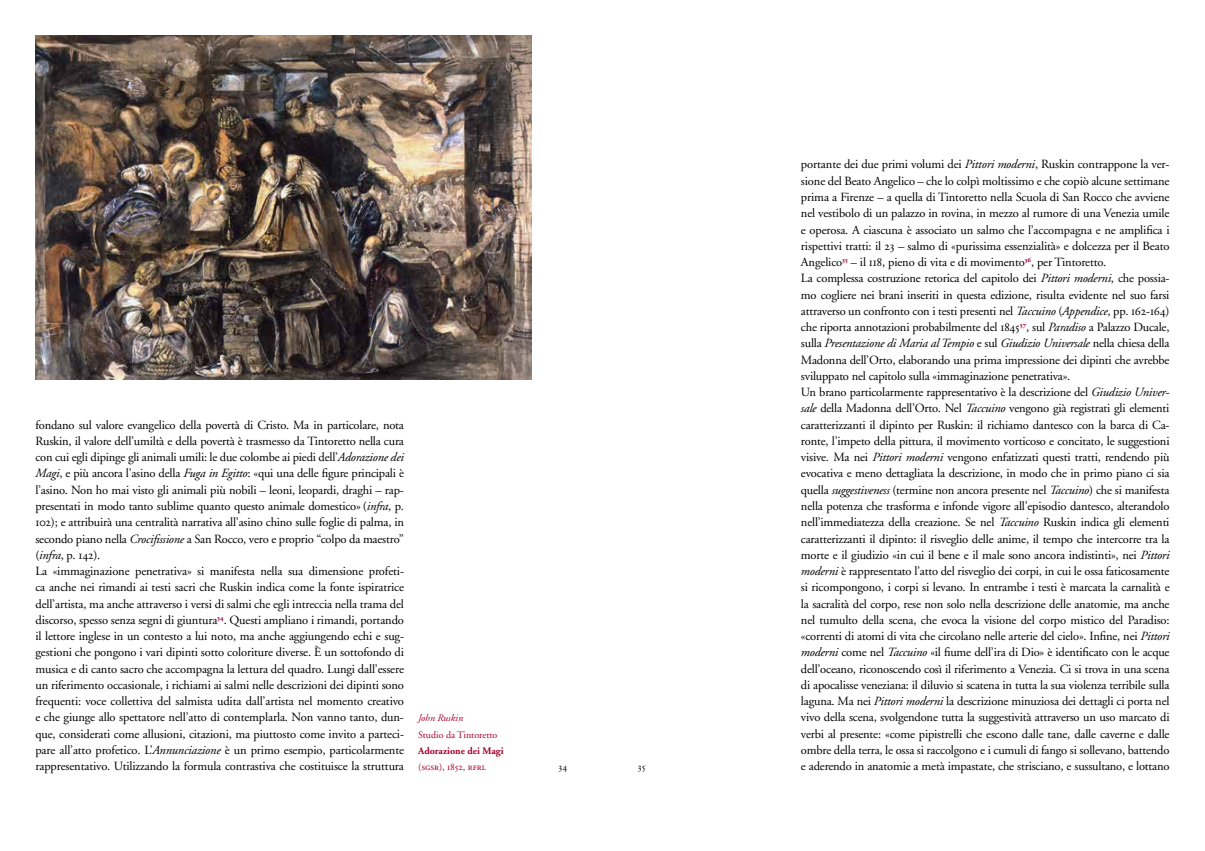
<style>
.page{position:relative;width:1205px;height:851px;background:#fff}
.page>*{position:absolute;margin:0;border:0;box-sizing:border-box;transform-origin:0 0}
.t1{font:12.5px/16.2px "Adobe Garamond";letter-spacing:-.015em;color:#000}
.t2{font:10px "Adobe Garamond";color:#a7032f}
.t3{font:700 10px "Adobe Garamond";color:#a7032f}
.t4{font:10px "Adobe Garamond Exp";color:#a7032f}
.t5{font:italic 10px "Adobe Garamond";color:#a7032f}
.s1{font-style:italic}
.s2{font-family:"Adobe Garamond Regular SC"}
.s3{font-family:"Adobe Garamond"}
</style>
<div class="page">
<img style="left:35px;top:35px;width:496px;height:345px">
<p class="t1" style="left:35px;top:417px;width:370px">fondano sul valore evangelico della povertà di Cristo. Ma in particolare, nota Ruskin, il valore dell’umiltà e della povertà è trasmesso da Tintoretto nella cura con cui egli dipinge gli animali umili: le due colombe ai piedi dell’<span class="s1">Adorazione dei Magi</span>, e più ancora l’asino della <span class="s1">Fuga in Egitto</span>: «qui una delle figure principali è l’asino. Non ho mai visto gli animali più nobili – leoni, leopardi, draghi – rap&shy;presentati in modo tanto sublime quanto questo animale domestico» (<span class="s1">infra</span>, p.<br><span class="s2">102</span>); e attribuirà una centralità narrativa all’asino chino sulle foglie di palma, in secondo piano nella <span class="s1">Crocifissione</span> a San Rocco, vero e proprio “colpo da maestro” (<span class="s1">infra</span>, p. <span class="s2">142</span>).<br>La «immaginazione penetrativa» si manifesta nella sua dimensione profeti&shy;ca anche nei rimandi ai testi sacri che Ruskin indica come la fonte ispiratrice dell’artista, ma anche attraverso i versi di salmi che egli intreccia nella trama del discorso, spesso senza segni di giuntura<sup>34</sup>. Questi ampliano i rimandi, portando il lettore inglese in un contesto a lui noto, ma anche aggiungendo echi e sug&shy;gestioni che pongono i vari dipinti sotto coloriture diverse. È un sottofondo di musica e di canto sacro che accompagna la lettura del quadro. Lungi dall’essere un riferimento occasionale, i richiami ai salmi nelle descrizioni dei dipinti sono frequenti: voce collettiva del salmista udita dall’artista nel momento creativo e che giunge allo spettatore nell’atto di contemplarla. Non vanno tanto, dun&shy;que, considerati come allusioni, citazioni, ma piuttosto come invito a parteci&shy;pare all’atto profetico. L’<span class="s1">Annunciazione</span> è un primo esempio, particolarmente rappresentativo. Utilizzando la formula contrastiva che costituisce la struttura</p>
<p class="t5" style="left:418px;top:712px;width:46px">John Ruskin</p>
<p class="t2" style="left:418px;top:729px;width:81px">Studio da Tintoretto</p>
<p class="t3" style="left:418px;top:745px;width:87px">Adorazione dei Magi</p>
<p class="t4" style="left:418px;top:762px;width:69px"><span class="s3">(</span><span class="s2">sgsr</span><span class="s3">),</span> 1852, rfrl</p>
<p class="t1" style="left:801px;top:157px;width:370px">portante dei due primi volumi dei <span class="s1">Pittori moderni</span>, Ruskin contrappone la ver&shy;sione del Beato Angelico – che lo colpì moltissimo e che copiò alcune settimane prima a Firenze – a quella di Tintoretto nella Scuola di San Rocco che avviene nel vestibolo di un palazzo in rovina, in mezzo al rumore di una Venezia umile e operosa. A ciascuna è associato un salmo che l’accompagna e ne amplifica i rispettivi tratti: il <span class="s2">23</span> – salmo di «purissima essenzialità» e dolcezza per il Beato Angelico<sup>35</sup> – il <span class="s2">118</span>, pieno di vita e di movimento<sup>36</sup>, per Tintoretto.<br>La complessa costruzione retorica del capitolo dei <span class="s1">Pittori moderni</span>, che possia&shy;mo cogliere nei brani inseriti in questa edizione, risulta evidente nel suo farsi attraverso un confronto con i testi presenti nel <span class="s1">Taccuino</span> (<span class="s1">Appendice</span>, pp. <span class="s2">162-164</span>) che riporta annotazioni probabilmente del <span class="s2">1845</span><sup>37</sup>, sul <span class="s1">Paradiso</span> a Palazzo Ducale, sulla <span class="s1">Presentazione di Maria al Tempio</span> e sul <span class="s1">Giudizio Universale</span> nella chiesa della Madonna dell’Orto, elaborando una prima impressione dei dipinti che avrebbe sviluppato nel capitolo sulla «immaginazione penetrativa».<br>Un brano particolarmente rappresentativo è la descrizione del <span class="s1">Giudizio Univer&shy;sale</span> della Madonna dell’Orto. Nel <span class="s1">Taccuino</span> vengono già registrati gli elementi caratterizzanti il dipinto per Ruskin: il richiamo dantesco con la barca di Ca&shy;ronte, l’impeto della pittura, il movimento vorticoso e concitato, le suggestioni visive. Ma nei <span class="s1">Pittori moderni</span> vengono enfatizzati questi tratti, rendendo più evocativa e meno dettagliata la descrizione, in modo che in primo piano ci sia quella <span class="s1">suggestiveness</span> (termine non ancora presente nel <span class="s1">Taccuino</span>) che si manifesta nella potenza che trasforma e infonde vigore all’episodio dantesco, alterandolo nell’immediatezza della creazione. Se nel <span class="s1">Taccuino</span> Ruskin indica gli elementi caratterizzanti il dipinto: il risveglio delle anime, il tempo che intercorre tra la morte e il giudizio «in cui il bene e il male sono ancora indistinti», nei <span class="s1">Pittori moderni</span> è rappresentato l’atto del risveglio dei corpi, in cui le ossa faticosamente si ricompongono, i corpi si levano. In entrambe i testi è marcata la carnalità e la sacralità del corpo, rese non solo nella descrizione delle anatomie, ma anche nel tumulto della scena, che evoca la visione del corpo mistico del Paradiso: «correnti di atomi di vita che circolano nelle arterie del cielo». Infine, nei <span class="s1">Pittori moderni</span> come nel <span class="s1">Taccuino</span> «il fiume dell’ira di Dio» è identificato con le acque dell’oceano, riconoscendo così il riferimento a Venezia. Ci si trova in una scena di apocalisse veneziana: il diluvio si scatena in tutta la sua violenza terribile sulla laguna. Ma nei <span class="s1">Pittori moderni</span> la descrizione minuziosa dei dettagli ci porta nel vivo della scena, svolgendone tutta la suggestività attraverso un uso marcato di verbi al presente: «come pipistrelli che escono dalle tane, dalle caverne e dalle ombre della terra, le ossa si raccolgono e i cumuli di fango si sollevano, battendo e aderendo in anatomie a metà impastate, che strisciano, e sussultano, e lottano</p>
</div>
